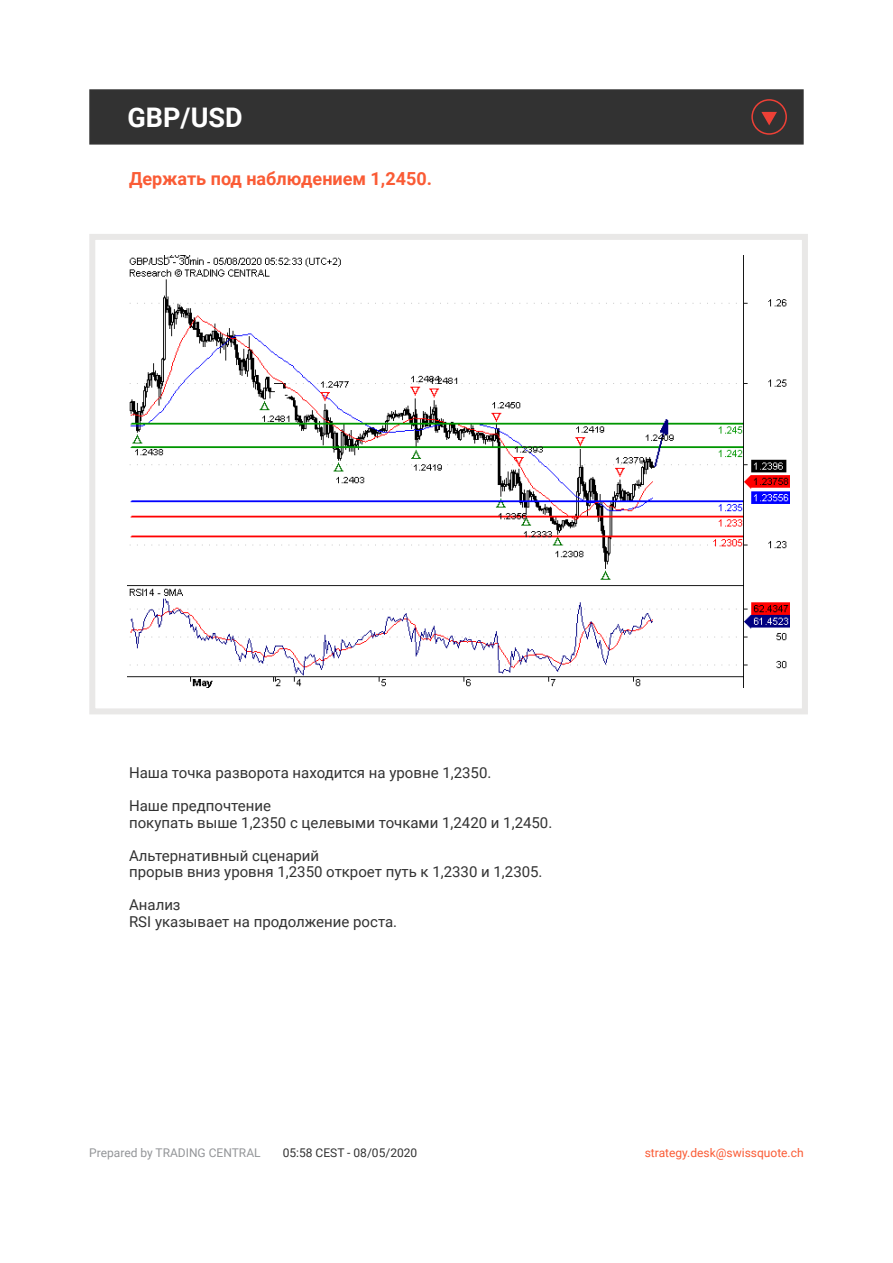
<style>
.page{position:relative;width:893px;height:1263px;background:#fff}
.page>*{position:absolute;margin:0;border:0;box-sizing:border-box;transform-origin:0 0}
.t1{font:700 27px "Roboto";color:#fff}
.t2{font:700 18px "Roboto";color:#fa5b35}
.t3{font:15px/16.5px "Roboto";color:#323232}
.t4{font:12px "Roboto";color:#fa5b35}
.t5{font:12px "Roboto";color:#939598}
.t6{font:12px "Roboto";color:#323232}
</style>
<div class="page">
<div style="left:89px;top:234px;width:719px;height:480px;border:6px solid #e9e8e7"></div>
<div style="left:89px;top:89px;width:715px;height:56px;background:#323232;border:2px solid #323232"></div>
<img style="left:128px;top:255px;width:661px;height:432px">
<svg style="left:751px;top:99px;width:36px;height:36px"></svg>
<h1 class="t1" style="left:128px;top:98px;width:117px">GBP/USD</h1>
<p class="t2" style="left:129px;top:166px;width:304px">Держать под наблюдением 1,2450.</p>
<p class="t3" style="left:129px;top:764px;width:364px">Наша точка разворота находится на уровне 1,2350.</p>
<p class="t3" style="left:129px;top:797px;width:425px">Наше предпочтение<br>покупать выше 1,2350 с целевыми точками 1,2420 и 1,2450.</p>
<p class="t3" style="left:129px;top:846px;width:415px">Альтернативный сценарий<br>прорыв вниз уровня 1,2350 откроет путь к 1,2330 и 1,2305.</p>
<p class="t3" style="left:129px;top:896px;width:270px">Анализ<br>RSI указывает на продолжение роста.</p>
<p class="t5" style="left:89px;top:1144px;width:173px">Prepared by TRADING CENTRAL</p>
<p class="t6" style="left:283px;top:1144px;width:136px">05:58 CEST - 08/05/2020</p>
<p class="t4" style="left:645px;top:1144px;width:160px">strategy.desk@swissquote.ch</p>
</div>
